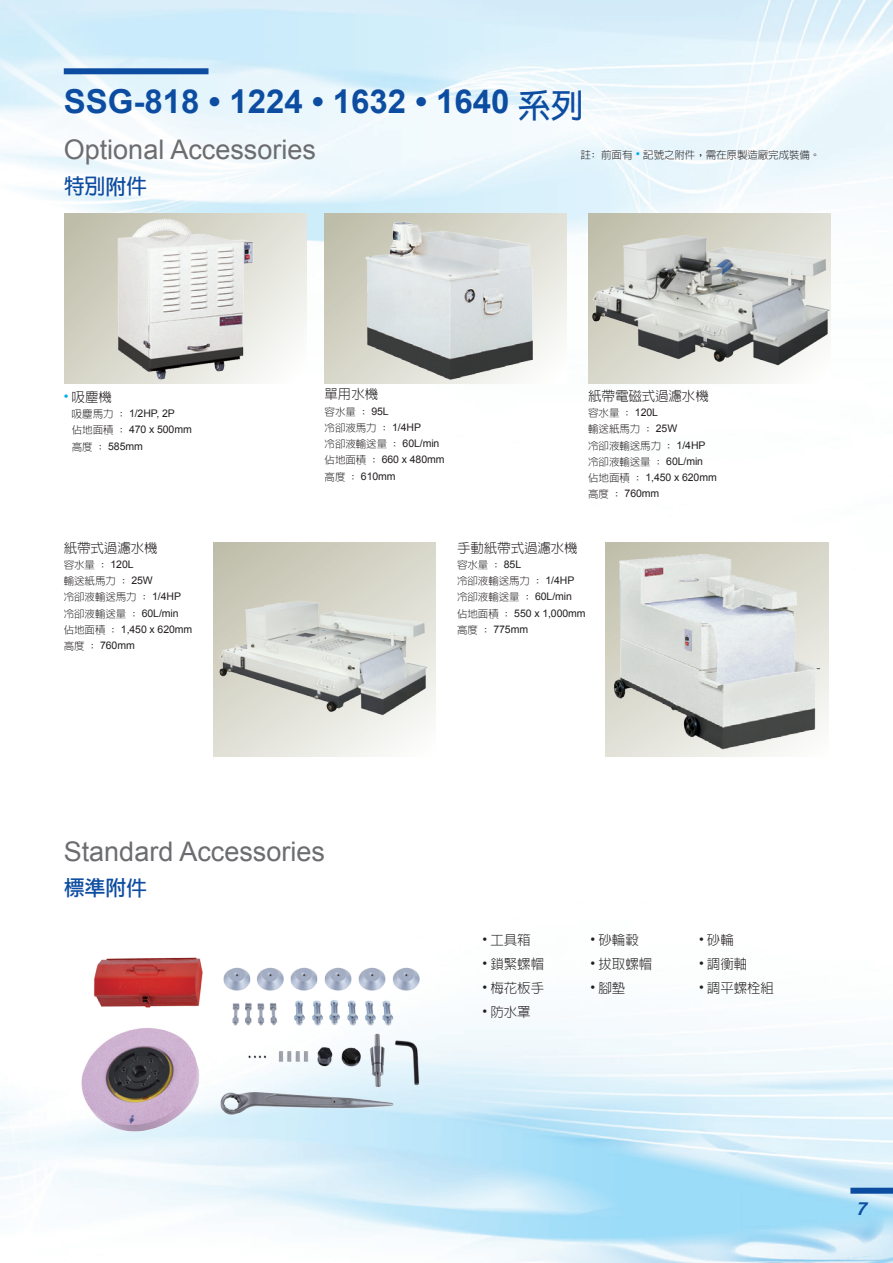
<style>
.page{position:relative;width:893px;height:1263px;background:#fff}
.page>*{position:absolute;margin:0;border:0;box-sizing:border-box;transform-origin:0 0}
.t1{font:700 33px "Arial";color:#0d4da1}
.t2{font:27px "Arial";color:#6c6d70}
.t3{font:700 21px "Lin Gothic";color:#0d4da1}
.t4{font:21px "DF Li Hei Md HK BF";color:#0d4da1}
.t5{font:italic 700 18px "Helvetica cyr";color:#0d4da1}
.t6{font:300 13.5px "Lin Gothic";letter-spacing:-.01em;color:#231f20}
.t7{font:300 10.5px/16.2px "Lin Gothic";letter-spacing:-.01em;color:#231f20}
.t8{font:10.5px/16.2px "Arial";letter-spacing:-.01em;color:#231f20}
.s1{font-family:"Lin Gothic"}
.s2{font-family:"Arial";font-weight:400;font-size:12px;color:#00aeef}
.s3{font-family:"DF Hei W3 WIN BF";font-weight:400}
.s4{font-family:"DF Li Hei Md HK BF";font-weight:400}
.s5{font-family:"Arial";font-weight:400;color:#00aeef}
.s6{font-family:"Lin Gothic";font-weight:300}
.s7{font-family:"Arial";font-weight:400}
.s8{font-family:"Lin Gothic";font-weight:700}
</style>
<div class="page">
<svg style="left:64px;top:214px;width:243px;height:170px"></svg>
<img style="left:103px;top:214px;width:161px;height:170px">
<img style="left:588px;top:214px;width:243px;height:170px">
<svg style="left:325px;top:214px;width:242px;height:170px"></svg>
<img style="left:355px;top:214px;width:191px;height:170px">
<div style="left:606px;top:542px;width:222px;height:214px;background:linear-gradient(to right,#bebdaa,#d6d5c8)"></div>
<img style="left:606px;top:546px;width:222px;height:209px">
<svg style="left:214px;top:542px;width:222px;height:214px;background:#d7d6ca"></svg>
<img style="left:214px;top:571px;width:222px;height:171px">
<img style="left:64px;top:957px;width:372px;height:200px">
<div style="left:850px;top:1188px;width:43px;height:6px;background:#0d4da1"></div>
<div style="left:64px;top:68px;width:144px;height:6px;background:#0d4da1"></div>
<h1 class="t1" style="left:64px;top:80px;width:521px">SSG-818 • 1224 • 1632 • 1640 <span class="s1">系列</span></h1>
<h2 class="t2" style="left:64px;top:132px;width:254px">Optional Accessories</h2>
<p class="t7" style="left:580px;top:146px;width:242px">註: 前面有 <span class="s2">•</span> 記號之<span class="s3">附</span>件，需在原製造廠完成裝備。</p>
<h3 class="t3" style="left:64px;top:176px;width:85px">特別<span class="s4">附</span>件</h3>
<p class="t6" style="left:64px;top:390px;width:50px"><span class="s5">•</span> 吸塵機</p>
<p class="t8" style="left:72px;top:405px;width:121px"><span class="s6">吸塵馬力 :</span> 1/2HP, 2P<br><span class="s6">佔地面積 :</span> 470 x 500mm<span class="s6">高度 :</span> 585mm</p>
<p class="t6" style="left:64px;top:541px;width:95px">紙帶式過濾水機</p>
<p class="t7" style="left:64px;top:557px;width:119px">容水量 : <span class="s7">120L<br></span>輸送紙馬力 : <span class="s7">25W<br></span>冷卻液輸送馬力 : <span class="s7">1/4HP</span>冷卻液輸送量 : <span class="s7">60L/min</span></p>
<p class="t8" style="left:64px;top:621px;width:130px"><span class="s6">佔地面積 :</span> 1,450 x 620mm<span class="s6">高度 :</span> 760mm</p>
<p class="t6" style="left:325px;top:388px;width:55px">單用水機</p>
<p class="t7" style="left:325px;top:403px;width:116px">容水量 : <span class="s7">95L<br></span>冷卻液馬力 : <span class="s7">1/4HP<br></span>冷卻液輸送量 : <span class="s7">60L/min</span></p>
<p class="t8" style="left:325px;top:452px;width:121px"><span class="s6">佔地面積 :</span> 660 x 480mm<span class="s6">高度 :</span> 610mm</p>
<p class="t6" style="left:588px;top:389px;width:122px">紙帶電磁式過濾水機</p>
<p class="t7" style="left:588px;top:405px;width:119px">容水量 : <span class="s7">120L<br></span>輸送紙馬力 : <span class="s7">25W<br></span>冷卻液輸送馬力 : <span class="s7">1/4HP</span>冷卻液輸送量 : <span class="s7">60L/min</span></p>
<p class="t8" style="left:588px;top:469px;width:130px"><span class="s6">佔地面積 :</span> 1,450 x 620mm<span class="s6">高度 :</span> 760mm</p>
<p class="t6" style="left:457px;top:541px;width:122px">手動紙帶式過濾水機</p>
<p class="t7" style="left:457px;top:557px;width:119px">容水量 : <span class="s7">85L<br></span>冷卻液輸送馬力 : <span class="s7">1/4HP</span>冷卻液輸送量 : <span class="s7">60L/min</span></p>
<p class="t8" style="left:457px;top:605px;width:130px"><span class="s6">佔地面積 :</span> 550 x 1,000mm<span class="s6">高度 :</span> 775mm</p>
<h2 class="t2" style="left:64px;top:834px;width:263px">Standard Accessories</h2>
<h3 class="t4" style="left:64px;top:877px;width:85px">標準附<span class="s8">件</span></h3>
<p class="t6" style="left:483px;top:934px;width:50px"><span class="s7">•</span> 工具箱</p>
<p class="t6" style="left:483px;top:957px;width:63px"><span class="s7">•</span> 鎖緊螺帽</p>
<p class="t6" style="left:483px;top:981px;width:63px"><span class="s7">•</span> 梅花板手</p>
<p class="t6" style="left:483px;top:1005px;width:50px"><span class="s7">•</span> 防水罩</p>
<p class="t6" style="left:591px;top:934px;width:50px"><span class="s7">•</span> 砂輪轂</p>
<p class="t6" style="left:591px;top:957px;width:63px"><span class="s7">•</span> 拔取螺帽</p>
<p class="t6" style="left:591px;top:981px;width:36px"><span class="s7">•</span> 腳墊</p>
<p class="t6" style="left:699px;top:933px;width:36px"><span class="s7">•</span> 砂輪</p>
<p class="t6" style="left:699px;top:957px;width:50px"><span class="s7">•</span> 調衡軸</p>
<p class="t6" style="left:699px;top:981px;width:76px"><span class="s7">•</span> 調平螺栓組</p>
<h3 class="t5" style="left:856px;top:1199px;width:12px">7</h3>
</div>
